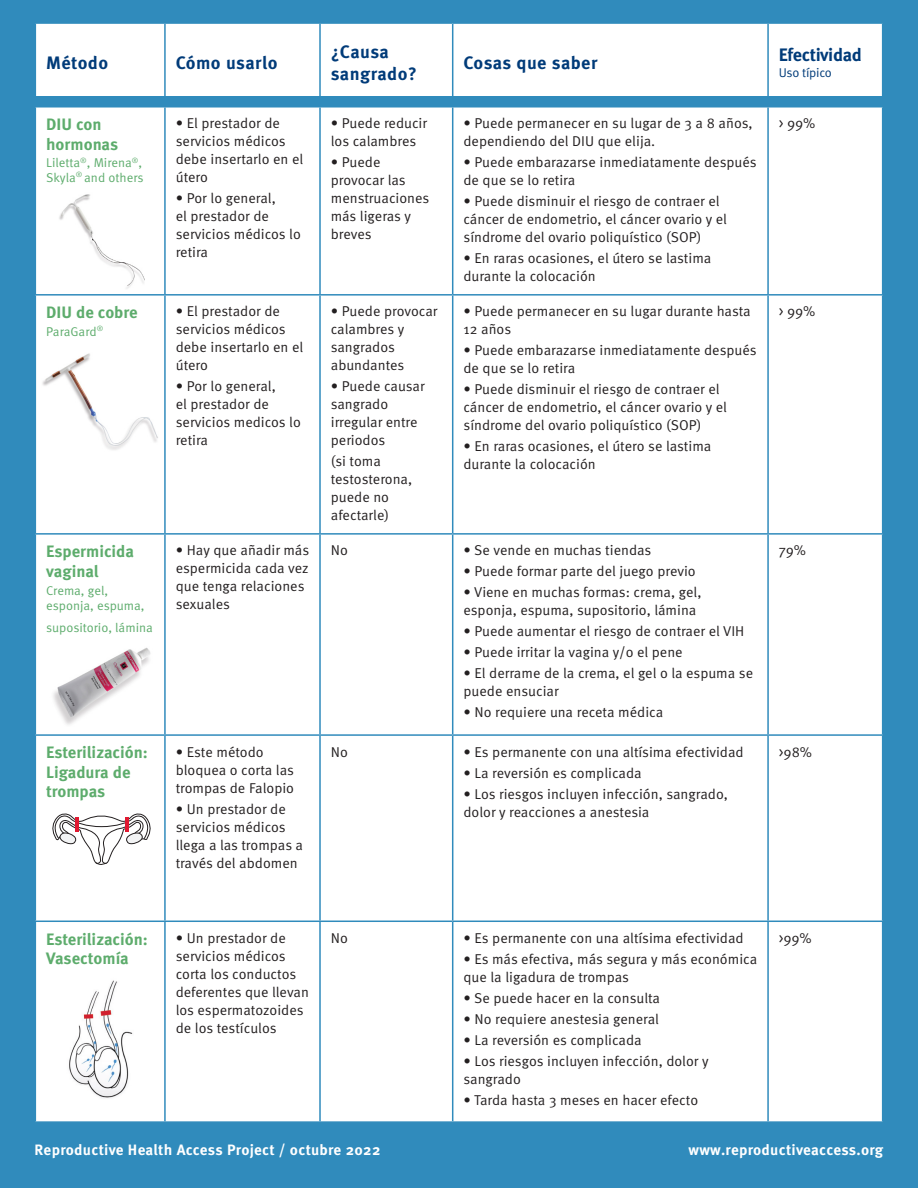
<style>
.page{position:relative;width:918px;height:1188px;background:#308bbc}
.page>*{position:absolute;margin:0;border:0;box-sizing:border-box;transform-origin:0 0}
.t1{font:700 18px/22.5px "Meta Pro";letter-spacing:.02em;color:#013b79}
.t2{font:700 18px "Meta Pro";letter-spacing:-.02em;color:#013b79}
.method{font:700 16.5px/19.5px "Meta Pro";color:#5dac6c}
.body{font:700 15px "Meta Pro";letter-spacing:.02em;color:#fff}
.body-2{font:14.25px/18px "Meta Pro Norm";color:#231f20}
.method_sub{font:12.75px/14.7px "Meta Pro Norm";color:#5dac6c}
.t3{font:12.75px "Meta Pro Norm";letter-spacing:-.02em;color:#013b79}
</style>
<div class="page">
<div style="left:36px;top:24px;width:846px;height:1097px;background:#fff"></div>
<hr style="left:164px;top:24px;width:2px;height:82px;background:#308bbc">
<hr style="left:319px;top:24px;width:2px;height:82px;background:#308bbc">
<hr style="left:452px;top:24px;width:1px;height:82px;background:#308bbc">
<hr style="left:767px;top:24px;width:2px;height:82px;background:#308bbc">
<hr style="left:35px;top:106px;width:130px;height:2px;background:#308bbc">
<hr style="left:165px;top:106px;width:155px;height:2px;background:#308bbc">
<hr style="left:164px;top:108px;width:2px;height:186px;background:#308bbc">
<hr style="left:320px;top:106px;width:133px;height:2px;background:#308bbc">
<hr style="left:319px;top:108px;width:2px;height:186px;background:#308bbc">
<hr style="left:453px;top:106px;width:315px;height:2px;background:#308bbc">
<hr style="left:452px;top:108px;width:1px;height:186px;background:#308bbc">
<hr style="left:768px;top:106px;width:115px;height:2px;background:#308bbc">
<hr style="left:767px;top:108px;width:2px;height:186px;background:#308bbc">
<hr style="left:35px;top:294px;width:130px;height:2px;background:#308bbc">
<hr style="left:165px;top:294px;width:155px;height:2px;background:#308bbc">
<hr style="left:164px;top:296px;width:2px;height:237px;background:#308bbc">
<hr style="left:320px;top:294px;width:133px;height:2px;background:#308bbc">
<hr style="left:319px;top:296px;width:2px;height:237px;background:#308bbc">
<hr style="left:453px;top:294px;width:315px;height:2px;background:#308bbc">
<hr style="left:452px;top:296px;width:1px;height:237px;background:#308bbc">
<hr style="left:768px;top:294px;width:115px;height:2px;background:#308bbc">
<hr style="left:767px;top:296px;width:2px;height:237px;background:#308bbc">
<hr style="left:35px;top:533px;width:130px;height:2px;background:#308bbc">
<hr style="left:165px;top:533px;width:155px;height:2px;background:#308bbc">
<hr style="left:164px;top:535px;width:2px;height:199px;background:#308bbc">
<hr style="left:320px;top:533px;width:133px;height:2px;background:#308bbc">
<hr style="left:319px;top:535px;width:2px;height:199px;background:#308bbc">
<hr style="left:453px;top:533px;width:315px;height:2px;background:#308bbc">
<hr style="left:452px;top:535px;width:1px;height:199px;background:#308bbc">
<hr style="left:768px;top:533px;width:115px;height:2px;background:#308bbc">
<hr style="left:767px;top:535px;width:2px;height:199px;background:#308bbc">
<hr style="left:35px;top:734px;width:130px;height:2px;background:#308bbc">
<hr style="left:165px;top:734px;width:155px;height:2px;background:#308bbc">
<hr style="left:164px;top:736px;width:2px;height:185px;background:#308bbc">
<hr style="left:320px;top:734px;width:133px;height:2px;background:#308bbc">
<hr style="left:319px;top:736px;width:2px;height:185px;background:#308bbc">
<hr style="left:453px;top:734px;width:315px;height:2px;background:#308bbc">
<hr style="left:452px;top:736px;width:1px;height:185px;background:#308bbc">
<hr style="left:768px;top:734px;width:115px;height:2px;background:#308bbc">
<hr style="left:767px;top:736px;width:2px;height:185px;background:#308bbc">
<hr style="left:35px;top:921px;width:130px;height:1px;background:#308bbc">
<hr style="left:165px;top:921px;width:155px;height:1px;background:#308bbc">
<hr style="left:164px;top:922px;width:2px;height:199px;background:#308bbc">
<hr style="left:320px;top:921px;width:133px;height:1px;background:#308bbc">
<hr style="left:319px;top:922px;width:2px;height:199px;background:#308bbc">
<hr style="left:453px;top:921px;width:315px;height:1px;background:#308bbc">
<hr style="left:452px;top:922px;width:1px;height:199px;background:#308bbc">
<hr style="left:768px;top:921px;width:115px;height:1px;background:#308bbc">
<hr style="left:767px;top:922px;width:2px;height:199px;background:#308bbc">
<img style="left:59px;top:193px;width:85px;height:97px">
<img style="left:41px;top:350px;width:121px;height:104px">
<svg style="left:52px;top:812px;width:100px;height:54px"></svg>
<hr style="left:125px;top:817px;width:4px;height:14px;background:#e01931">
<hr style="left:75px;top:817px;width:4px;height:14px;background:#e01931">
<img style="left:46px;top:646px;width:111px;height:83px">
<img style="left:62px;top:973px;width:79px;height:132px">
<div style="left:0;top:96px;width:908px;height:10px;background:#308bbc"></div>
<p class="t1" style="left:46px;top:50px;width:64px">Método</p>
<p class="t1" style="left:176px;top:50px;width:103px">Cómo usarlo</p>
<p class="t1" style="left:331px;top:39px;width:87px">¿Causa sangrado?</p>
<p class="t1" style="left:464px;top:50px;width:135px">Cosas que saber</p>
<p class="method" style="left:46px;top:113px;width:74px">DIU con hormonas</p>
<p class="method_sub" style="left:46px;top:155px;width:99px">Liletta<sup>®</sup>, Mirena<sup>®</sup>,<br>Skyla<sup>®</sup> and others</p>
<p class="body-2" style="left:176px;top:113px;width:129px">• El prestador de servicios médicos debe insertarlo en el útero</p>
<p class="body-2" style="left:176px;top:188px;width:127px">• Por lo general,<br>el prestador de servicios médicos lo retira</p>
<p class="body-2" style="left:331px;top:113px;width:98px">• Puede reducir los calambres</p>
<p class="body-2" style="left:331px;top:152px;width:100px">• Puede provocar las menstruaciones más ligeras y breves</p>
<p class="body-2" style="left:464px;top:113px;width:291px">• Puede permanecer en su lugar de 3 a 8 años, dependiendo del DIU que elija.</p>
<p class="body-2" style="left:464px;top:152px;width:295px">• Puede embarazarse inmediatamente después de que se lo retira</p>
<p class="body-2" style="left:464px;top:191px;width:265px">• Puede disminuir el riesgo de contraer el cáncer de endometrio, el cáncer ovario y el síndrome del ovario poliquístico (SOP)</p>
<p class="body-2" style="left:464px;top:248px;width:249px">• En raras ocasiones, el útero se lastima durante la colocación</p>
<p class="method" style="left:46px;top:302px;width:93px">DIU de cobre</p>
<p class="method_sub" style="left:46px;top:323px;width:59px">ParaGard<sup>®</sup></p>
<p class="body-2" style="left:176px;top:302px;width:129px">• El prestador de servicios médicos debe insertarlo en el útero</p>
<p class="body-2" style="left:176px;top:377px;width:127px">• Por lo general,<br>el prestador de servicios medicos lo retira</p>
<p class="body-2" style="left:331px;top:302px;width:108px">• Puede provocar calambres y sangrados abundantes</p>
<p class="body-2" style="left:331px;top:377px;width:95px">• Puede causar sangrado irregular entre periodos</p>
<p class="body-2" style="left:331px;top:452px;width:83px">(si toma testosterona, puede no afectarle)</p>
<p class="body-2" style="left:464px;top:302px;width:289px">• Puede permanecer en su lugar durante hasta<br>12 años</p>
<p class="body-2" style="left:464px;top:341px;width:295px">• Puede embarazarse inmediatamente después de que se lo retira</p>
<p class="body-2" style="left:464px;top:380px;width:265px">• Puede disminuir el riesgo de contraer el cáncer de endometrio, el cáncer ovario y el síndrome del ovario poliquístico (SOP)</p>
<p class="body-2" style="left:464px;top:437px;width:249px">• En raras ocasiones, el útero se lastima durante la colocación</p>
<p class="method" style="left:46px;top:541px;width:89px">Espermicida</p>
<p class="method" style="left:46px;top:560px;width:54px">vaginal</p>
<p class="method_sub" style="left:46px;top:582px;width:100px;line-height:15.3px">Crema, gel, esponja, espuma,</p>
<p class="method_sub" style="left:46px;top:619px;width:108px">supositorio, lámina</p>
<p class="body-2" style="left:176px;top:541px;width:135px">• Hay que añadir más espermicida cada vez que tenga relaciones sexuales</p>
<p class="body-2" style="left:331px;top:541px;width:19px">No</p>
<p class="body-2" style="left:464px;top:541px;width:189px">• Se vende en muchas tiendas</p>
<p class="body-2" style="left:464px;top:562px;width:234px">• Puede formar parte del juego previo</p>
<p class="body-2" style="left:464px;top:583px;width:240px">• Viene en muchas formas: crema, gel, esponja, espuma, supositorio, lámina</p>
<p class="body-2" style="left:464px;top:622px;width:282px">• Puede aumentar el riesgo de contraer el VIH</p>
<p class="body-2" style="left:464px;top:643px;width:221px">• Puede irritar la vagina y/o el pene</p>
<p class="body-2" style="left:464px;top:664px;width:291px">• El derrame de la crema, el gel o la espuma se puede ensuciar</p>
<p class="body-2" style="left:464px;top:703px;width:201px">• No requiere una receta médica</p>
<p class="method" style="left:46px;top:742px;width:103px">Esterilización:<br>Ligadura de trompas</p>
<p class="body-2" style="left:176px;top:742px;width:120px">• Este método bloquea o corta las trompas de Falopio</p>
<p class="body-2" style="left:176px;top:799px;width:129px">• Un prestador de servicios médicos llega a las trompas a través del abdomen</p>
<p class="body-2" style="left:331px;top:742px;width:19px">No</p>
<p class="body-2" style="left:464px;top:742px;width:282px">• Es permanente con una altísima efectividad</p>
<p class="body-2" style="left:464px;top:763px;width:180px">• La reversión es complicada</p>
<p class="body-2" style="left:464px;top:784px;width:266px">• Los riesgos incluyen infección, sangrado, dolor y reacciones a anestesia</p>
<p class="t2" style="left:779px;top:40px;width:84px">Efectividad</p>
<p class="t3" style="left:779px;top:63px;width:55px">Uso típico</p>
<p class="body-2" style="left:779px;top:113px;width:38px">&gt; 99%</p>
<p class="body-2" style="left:779px;top:302px;width:38px">&gt; 99%</p>
<p class="body-2" style="left:779px;top:541px;width:29px">79%</p>
<p class="body-2" style="left:779px;top:742px;width:35px">&gt;98%</p>
<p class="method" style="left:46px;top:928px;width:103px">Esterilización:<br>Vasectomía</p>
<p class="body-2" style="left:176px;top:928px;width:135px">• Un prestador de servicios médicos corta los conductos deferentes que llevan los espermatozoides de los testículos</p>
<p class="body-2" style="left:331px;top:928px;width:19px">No</p>
<p class="body-2" style="left:464px;top:928px;width:282px">• Es permanente con una altísima efectividad</p>
<p class="body-2" style="left:464px;top:949px;width:295px">• Es más efectiva, más segura y más económica que la ligadura de trompas</p>
<p class="body-2" style="left:464px;top:988px;width:198px">• Se puede hacer en la consulta</p>
<p class="body-2" style="left:464px;top:1009px;width:197px">• No requiere anestesia general</p>
<p class="body-2" style="left:464px;top:1030px;width:180px">• La reversión es complicada</p>
<p class="body-2" style="left:464px;top:1051px;width:247px">• Los riesgos incluyen infección, dolor y sangrado</p>
<p class="body-2" style="left:464px;top:1090px;width:236px">• Tarda hasta 3 meses en hacer efecto</p>
<p class="body-2" style="left:779px;top:928px;width:34px">&gt;99%</p>
<p class="body" style="left:35px;top:1138px;width:347px">Reproductive Health Access Project / octubre 2022</p>
<p class="body" style="left:688px;top:1138px;width:196px">www.reproductiveaccess.org</p>
</div>
